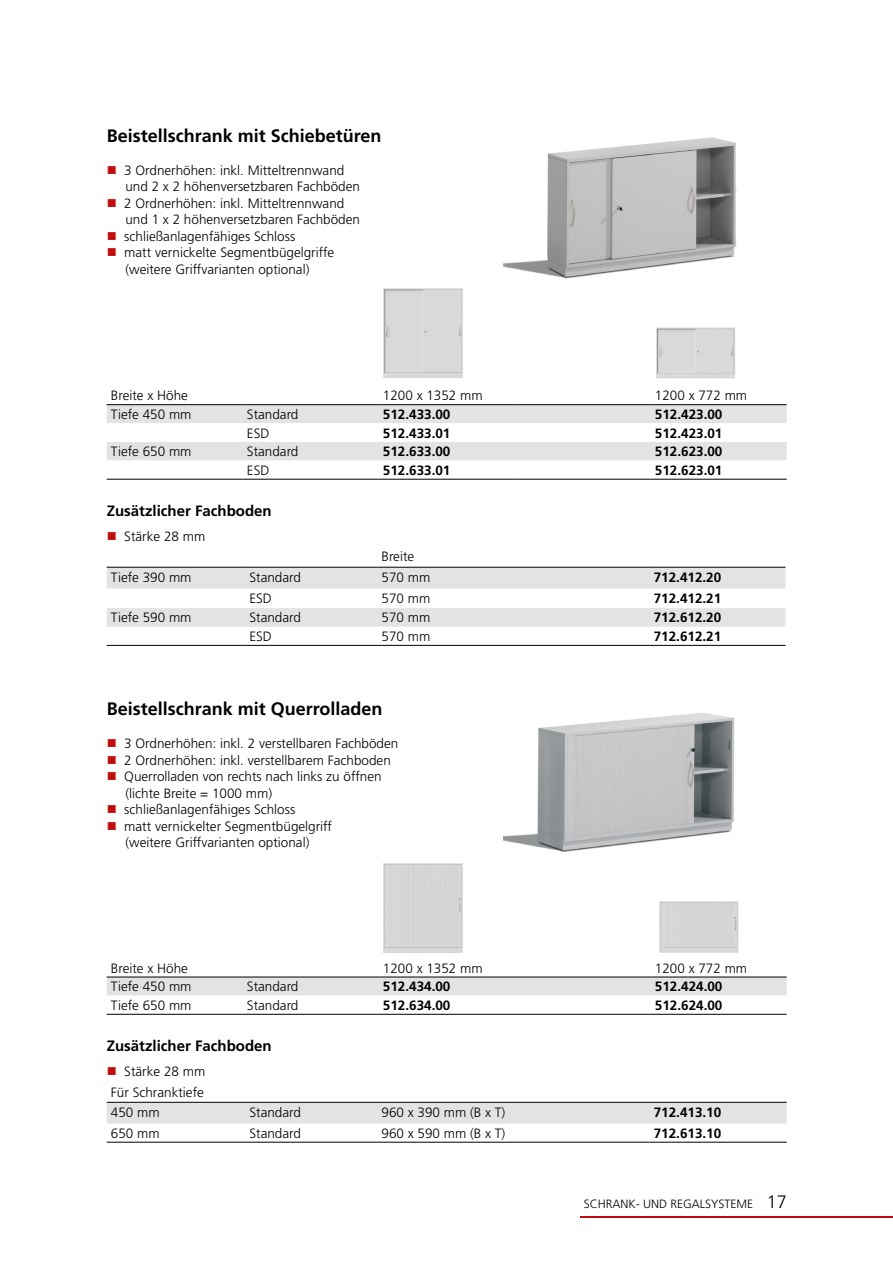
<style>
.page{position:relative;width:893px;height:1263px;background:#fff}
.page>*{position:absolute;margin:0;border:0;box-sizing:border-box;transform-origin:0 0}
.H_4_12{font:700 18px "Frutiger LT Std";color:#000}
.t1{font:700 15px "Frutiger LT Std";color:#000}
.t2{font:300 13.5px "Frutiger LT Std";color:#000}
.t3{font:700 13.5px "Frutiger LT Std";color:#000}
.t4{font:300 12px "Frutiger LT Std";color:#000}
.s1{color:#c00d0e}
.s2{font-size:18px}
</style>
<div class="page">
<hr style="left:580px;top:1216px;width:313px;height:1px;background:#c00d0e">
<svg style="left:107px;top:405px;width:680px;height:74px"></svg>
<hr style="left:107px;top:479px;width:136px;height:1px;background:#000">
<hr style="left:243px;top:479px;width:136px;height:1px;background:#000">
<hr style="left:379px;top:479px;width:136px;height:1px;background:#000">
<hr style="left:515px;top:479px;width:136px;height:1px;background:#000">
<hr style="left:651px;top:479px;width:136px;height:1px;background:#000">
<hr style="left:107px;top:404px;width:136px;height:1px;background:#000">
<hr style="left:243px;top:404px;width:136px;height:1px;background:#000">
<hr style="left:379px;top:404px;width:136px;height:1px;background:#000">
<hr style="left:515px;top:404px;width:136px;height:1px;background:#000">
<hr style="left:651px;top:404px;width:136px;height:1px;background:#000">
<svg style="left:107px;top:566px;width:678px;height:79px"></svg>
<svg style="left:107px;top:568px;width:678px;height:59px"></svg>
<hr style="left:107px;top:645px;width:138px;height:1px;background:#000">
<hr style="left:245px;top:645px;width:132px;height:1px;background:#000">
<hr style="left:377px;top:645px;width:272px;height:1px;background:#000">
<hr style="left:649px;top:645px;width:136px;height:1px;background:#000">
<hr style="left:107px;top:567px;width:138px;height:1px;background:#000">
<hr style="left:245px;top:567px;width:132px;height:1px;background:#000">
<hr style="left:377px;top:567px;width:272px;height:1px;background:#000">
<hr style="left:649px;top:567px;width:136px;height:1px;background:#000">
<svg style="left:107px;top:978px;width:680px;height:36px"></svg>
<hr style="left:107px;top:1014px;width:136px;height:1px;background:#000">
<hr style="left:243px;top:1014px;width:136px;height:1px;background:#000">
<hr style="left:379px;top:1014px;width:136px;height:1px;background:#000">
<hr style="left:515px;top:1014px;width:136px;height:1px;background:#000">
<hr style="left:651px;top:1014px;width:136px;height:1px;background:#000">
<hr style="left:107px;top:977px;width:136px;height:1px;background:#000">
<hr style="left:243px;top:977px;width:136px;height:1px;background:#000">
<hr style="left:379px;top:977px;width:136px;height:1px;background:#000">
<hr style="left:515px;top:977px;width:136px;height:1px;background:#000">
<hr style="left:651px;top:977px;width:136px;height:1px;background:#000">
<svg style="left:107px;top:1101px;width:680px;height:41px"></svg>
<hr style="left:107px;top:1142px;width:138px;height:1px;background:#000">
<hr style="left:245px;top:1142px;width:132px;height:1px;background:#000">
<hr style="left:377px;top:1142px;width:272px;height:1px;background:#000">
<hr style="left:649px;top:1142px;width:138px;height:1px;background:#000">
<hr style="left:107px;top:1102px;width:138px;height:1px;background:#000">
<hr style="left:245px;top:1102px;width:132px;height:1px;background:#000">
<hr style="left:377px;top:1102px;width:272px;height:1px;background:#000">
<hr style="left:649px;top:1102px;width:138px;height:1px;background:#000">
<img style="left:383px;top:288px;width:80px;height:90px">
<img style="left:656px;top:327px;width:80px;height:52px">
<div style="left:383px;top:863px;width:80px;height:90px;background:#d6d6d6"></div>
<img style="left:659px;top:901px;width:80px;height:52px">
<img style="left:504px;top:137px;width:233px;height:142px">
<img style="left:504px;top:713px;width:231px;height:139px">
<p class="H_4_12" style="left:107px;top:125px;width:276px">Beistellschrank mit Schiebetüren</p>
<p class="t2" style="left:107px;top:162px;width:239px"><span class="s1">■</span> 3 Ordnerhöhen: inkl. Mitteltrennwand</p>
<p class="t2" style="left:125px;top:179px;width:236px">und 2 x 2 höhenversetzbaren Fachböden</p>
<p class="t2" style="left:107px;top:195px;width:239px"><span class="s1">■</span> 2 Ordnerhöhen: inkl. Mitteltrennwand</p>
<p class="t2" style="left:125px;top:212px;width:236px">und 1 x 2 höhenversetzbaren Fachböden</p>
<p class="t2" style="left:107px;top:228px;width:190px"><span class="s1">■</span> schließanlagenfähiges Schloss</p>
<p class="t2" style="left:107px;top:245px;width:229px"><span class="s1">■</span> matt vernickelte Segmentbügelgriffe</p>
<p class="t2" style="left:125px;top:261px;width:186px">(weitere Griffvarianten optional)</p>
<p class="t2" style="left:111px;top:388px;width:79px">Breite x Höhe</p>
<p class="t2" style="left:383px;top:388px;width:101px">1200 x 1352 mm</p>
<p class="t2" style="left:655px;top:388px;width:94px">1200 x 772 mm</p>
<p class="t2" style="left:111px;top:407px;width:82px">Tiefe 450 mm</p>
<p class="t2" style="left:247px;top:407px;width:53px">Standard</p>
<p class="t3" style="left:383px;top:406px;width:69px">512.433.00</p>
<p class="t3" style="left:655px;top:406px;width:69px">512.423.00</p>
<p class="t2" style="left:247px;top:425px;width:24px">ESD</p>
<p class="t3" style="left:383px;top:425px;width:69px">512.433.01</p>
<p class="t3" style="left:655px;top:425px;width:69px">512.423.01</p>
<p class="t2" style="left:111px;top:444px;width:82px">Tiefe 650 mm</p>
<p class="t2" style="left:247px;top:444px;width:53px">Standard</p>
<p class="t3" style="left:383px;top:444px;width:69px">512.633.00</p>
<p class="t3" style="left:655px;top:444px;width:69px">512.623.00</p>
<p class="t2" style="left:247px;top:463px;width:24px">ESD</p>
<p class="t3" style="left:383px;top:462px;width:69px">512.633.01</p>
<p class="t3" style="left:655px;top:462px;width:69px">512.623.01</p>
<p class="t1" style="left:107px;top:501px;width:167px">Zusätzlicher Fachboden</p>
<p class="t2" style="left:107px;top:529px;width:100px"><span class="s1">■</span> Stärke 28 mm</p>
<p class="t2" style="left:382px;top:549px;width:34px">Breite</p>
<p class="t2" style="left:111px;top:569px;width:82px">Tiefe 390 mm</p>
<p class="t2" style="left:249px;top:569px;width:53px">Standard</p>
<p class="t2" style="left:382px;top:569px;width:50px">570 mm</p>
<p class="t3" style="left:654px;top:569px;width:69px">712.412.20</p>
<p class="t2" style="left:249px;top:590px;width:24px">ESD</p>
<p class="t2" style="left:382px;top:590px;width:50px">570 mm</p>
<p class="t3" style="left:654px;top:590px;width:69px">712.412.21</p>
<p class="t2" style="left:111px;top:610px;width:82px">Tiefe 590 mm</p>
<p class="t2" style="left:249px;top:610px;width:53px">Standard</p>
<p class="t2" style="left:382px;top:610px;width:50px">570 mm</p>
<p class="t3" style="left:654px;top:610px;width:69px">712.612.20</p>
<p class="t2" style="left:249px;top:629px;width:24px">ESD</p>
<p class="t2" style="left:382px;top:629px;width:50px">570 mm</p>
<p class="t3" style="left:654px;top:628px;width:69px">712.612.21</p>
<p class="H_4_12" style="left:107px;top:698px;width:277px">Beistellschrank mit Querrolladen</p>
<p class="t2" style="left:107px;top:736px;width:293px"><span class="s1">■</span> 3 Ordnerhöhen: inkl. 2 verstellbaren Fachböden</p>
<p class="t2" style="left:107px;top:752px;width:286px"><span class="s1">■</span> 2 Ordnerhöhen: inkl. verstellbarem Fachboden</p>
<p class="t2" style="left:107px;top:769px;width:276px"><span class="s1">■</span> Querrolladen von rechts nach links zu öffnen</p>
<p class="t2" style="left:125px;top:785px;width:148px">(lichte Breite = 1000 mm)</p>
<p class="t2" style="left:107px;top:802px;width:190px"><span class="s1">■</span> schließanlagenfähiges Schloss</p>
<p class="t2" style="left:107px;top:818px;width:227px"><span class="s1">■</span> matt vernickelter Segmentbügelgriff</p>
<p class="t2" style="left:125px;top:835px;width:186px">(weitere Griffvarianten optional)</p>
<p class="t2" style="left:111px;top:960px;width:79px">Breite x Höhe</p>
<p class="t2" style="left:383px;top:960px;width:101px">1200 x 1352 mm</p>
<p class="t2" style="left:655px;top:960px;width:94px">1200 x 772 mm</p>
<p class="t2" style="left:111px;top:979px;width:82px">Tiefe 450 mm</p>
<p class="t2" style="left:247px;top:979px;width:53px">Standard</p>
<p class="t3" style="left:383px;top:979px;width:69px">512.434.00</p>
<p class="t3" style="left:655px;top:979px;width:69px">512.424.00</p>
<p class="t2" style="left:111px;top:998px;width:82px">Tiefe 650 mm</p>
<p class="t2" style="left:247px;top:998px;width:53px">Standard</p>
<p class="t3" style="left:383px;top:997px;width:69px">512.634.00</p>
<p class="t3" style="left:655px;top:997px;width:69px">512.624.00</p>
<p class="t1" style="left:107px;top:1037px;width:167px">Zusätzlicher Fachboden</p>
<p class="t2" style="left:107px;top:1064px;width:100px"><span class="s1">■</span> Stärke 28 mm</p>
<p class="t2" style="left:111px;top:1084px;width:94px">Für Schranktiefe</p>
<p class="t2" style="left:111px;top:1104px;width:50px">450 mm</p>
<p class="t2" style="left:249px;top:1104px;width:53px">Standard</p>
<p class="t2" style="left:382px;top:1104px;width:125px">960 x 390 mm (B x T)</p>
<p class="t3" style="left:654px;top:1104px;width:69px">712.413.10</p>
<p class="t2" style="left:111px;top:1125px;width:50px">650 mm</p>
<p class="t2" style="left:249px;top:1125px;width:53px">Standard</p>
<p class="t2" style="left:382px;top:1125px;width:125px">960 x 590 mm (B x T)</p>
<p class="t3" style="left:654px;top:1125px;width:69px">712.613.10</p>
<p class="t4" style="left:584px;top:1197px;width:204px">SCHRANK- UND REGALSYSTEME <span class="s2">17</span></p>
</div>
